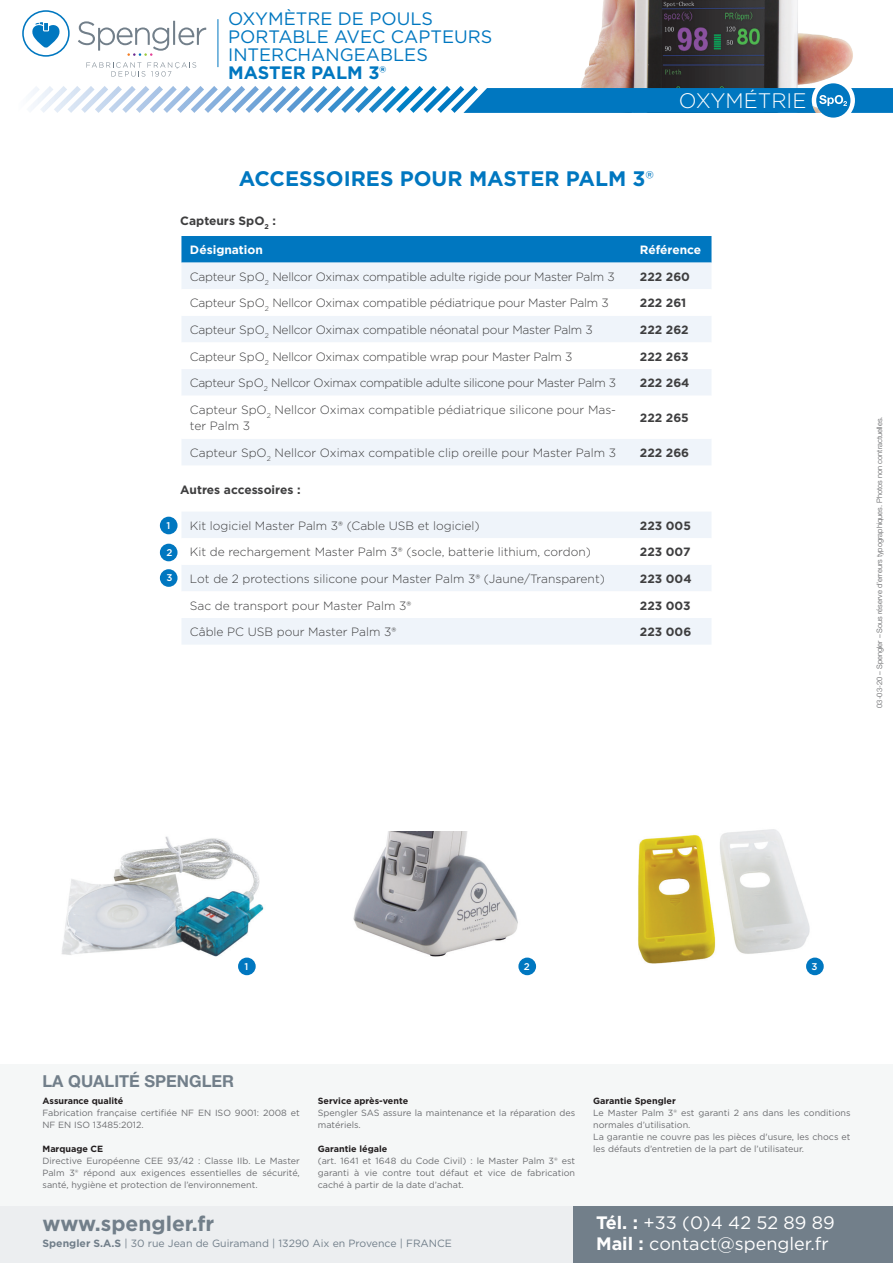
<style>
.page{position:relative;width:893px;height:1263px;background:#fff}
.page>*{position:absolute;margin:0;border:0;box-sizing:border-box;transform-origin:0 0}
.t1{font:700 21px "Gotham";color:#0077c0}
.t2{font:700 21px "Gotham";color:#727f8a}
.t3{font:300 21px "Gotham";color:#fff}
.t4{font:18px/18px "Gotham";color:#0077c0}
.t5{font:18px/21px "Gotham";color:#fff}
.t6{font:700 18px "Gotham";color:#0077c0}
.t7{font:700 16.5px "Helvetica Neue";color:#727f8a}
.t8{font:300 12px/16.5px "Gotham";letter-spacing:-.015em;color:#3e3e3f}
.t9{font:700 12px "Gotham";color:#3e3e3f}
.t10{font:700 12px "Gotham";color:#fff}
.t11{font:10.5px "Gotham";color:#727f8a}
.t12{font:500 9.75px "Gotham";color:#fff}
.t13{font:9px/12px "Gotham";color:#6c6d70}
.t14{font:700 9px "Gotham";color:#231f20}
.t15{font:300 7.5px "Helvetica Neue";color:#57585a}
.s1{font-weight:400}
.s2{font-weight:700}
</style>
<div class="page">
<img style="left:353px;top:831px;width:184px;height:145px">
<div style="left:518px;top:957px;width:18px;height:18px;background:#0077c0;border-radius:50%"></div>
<img style="left:638px;top:829px;width:186px;height:147px">
<div style="left:806px;top:957px;width:18px;height:18px;background:#0077c0;border-radius:50%"></div>
<img style="left:61px;top:836px;width:203px;height:140px">
<div style="left:238px;top:957px;width:18px;height:18px;background:#0077c0;border-radius:50%"></div>
<img style="left:602px;top:0;width:196px;height:10px">
<div style="left:0;top:1064px;width:893px;height:142px;background:#f5f7f7"></div>
<div style="left:0;top:1206px;width:893px;height:57px;background:#eceef0"></div>
<div style="left:181px;top:236px;width:530px;height:27px;background:#0077c0"></div>
<div style="left:182px;top:263px;width:529px;height:202px;background:#eff4fa"></div>
<svg style="left:182px;top:289px;width:529px;height:150px"></svg>
<div style="left:182px;top:512px;width:529px;height:133px;background:#eff4fa"></div>
<svg style="left:182px;top:538px;width:529px;height:80px"></svg>
<div style="left:574px;top:1206px;width:319px;height:57px;background:#727f8a"></div>
<svg style="left:22px;top:10px;width:871px;height:108px"></svg>
<div style="left:160px;top:517px;width:18px;height:17px;background:#0077c0;border-radius:50%"></div>
<div style="left:160px;top:544px;width:18px;height:17px;background:#0077c0;border-radius:50%"></div>
<div style="left:160px;top:569px;width:18px;height:18px;background:#0077c0;border-radius:50%"></div>
<h2 class="t4" style="left:228px;top:9px;width:266px">OXYMÈTRE DE POULS<br>PORTABLE AVEC CAPTEURS<br>INTERCHANGEABLES</h2>
<h2 class="t6" style="left:228px;top:60px;width:160px">MASTER PALM 3®</h2>
<h1 class="t3" style="left:679px;top:87px;width:129px">OXYMÉTRIE</h1>
<h1 class="t1" style="left:239px;top:165px;width:417px">ACCESSOIRES POUR MASTER PALM 3<span class="s1">®</span></h1>
<p class="t9" style="left:180px;top:213px;width:97px">Capteurs SpO<sub>2</sub> :</p>
<p class="t10" style="left:190px;top:242px;width:75px">Désignation</p>
<p class="t10" style="left:640px;top:242px;width:63px">Référence</p>
<p class="t8" style="left:190px;top:268px;width:426px">Capteur SpO<sub>2</sub> Nellcor Oximax compatible adulte rigide pour Master Palm 3</p>
<p class="t9" style="left:640px;top:268px;width:52px">222 260</p>
<p class="t8" style="left:190px;top:294px;width:420px">Capteur SpO<sub>2</sub> Nellcor Oximax compatible pédiatrique pour Master Palm 3</p>
<p class="t9" style="left:640px;top:295px;width:48px">222 261</p>
<p class="t8" style="left:190px;top:321px;width:404px">Capteur SpO<sub>2</sub> Nellcor Oximax compatible néonatal pour Master Palm 3</p>
<p class="t9" style="left:640px;top:322px;width:50px">222 262</p>
<p class="t8" style="left:190px;top:348px;width:384px">Capteur SpO<sub>2</sub> Nellcor Oximax compatible wrap pour Master Palm 3</p>
<p class="t9" style="left:640px;top:348px;width:50px">222 263</p>
<p class="t8" style="left:190px;top:374px;width:428px">Capteur SpO<sub>2</sub> Nellcor Oximax compatible adulte silicone pour Master Palm 3</p>
<p class="t9" style="left:640px;top:375px;width:51px">222 264</p>
<p class="t8" style="left:190px;top:401px;width:428px">Capteur SpO<sub>2</sub> Nellcor Oximax compatible pédiatrique silicone pour Mas&shy;ter Palm 3</p>
<p class="t9" style="left:640px;top:410px;width:51px">222 265</p>
<p class="t8" style="left:190px;top:444px;width:428px">Capteur SpO<sub>2</sub> Nellcor Oximax compatible clip oreille pour Master Palm 3</p>
<p class="t9" style="left:640px;top:445px;width:51px">222 266</p>
<p class="t9" style="left:180px;top:482px;width:122px">Autres accessoires :</p>
<p class="t12" style="left:166px;top:519px;width:5px">1</p>
<p class="t12" style="left:166px;top:546px;width:7px">2</p>
<p class="t12" style="left:166px;top:571px;width:8px">3</p>
<p class="t8" style="left:190px;top:517px;width:291px">Kit logiciel Master Palm 3<span class="s1">®</span> (Cable USB et logiciel)</p>
<p class="t9" style="left:640px;top:517px;width:53px">223 005</p>
<p class="t8" style="left:190px;top:543px;width:402px">Kit de rechargement Master Palm 3<span class="s1">®</span> (socle, batterie lithium, cordon)</p>
<p class="t9" style="left:640px;top:544px;width:52px">223 007</p>
<p class="t8" style="left:190px;top:570px;width:416px">Lot de 2 protections silicone pour Master Palm 3<span class="s1">®</span> (Jaune/Transparent)</p>
<p class="t9" style="left:640px;top:571px;width:53px">223 004</p>
<p class="t8" style="left:190px;top:597px;width:223px">Sac de transport pour Master Palm 3<span class="s1">®</span></p>
<p class="t9" style="left:640px;top:597px;width:52px">223 003</p>
<p class="t8" style="left:190px;top:623px;width:208px">Câble PC USB pour Master Palm 3<span class="s1">®</span></p>
<p class="t9" style="left:640px;top:624px;width:53px">223 006</p>
<p class="t15" style="left:875px;top:708px;width:292px;rotate:-90deg">03-03-20 – Spengler – Sous réserve d’erreurs typographiques. Photos non contractuelles.</p>
<p class="t12" style="left:245px;top:960px;width:5px">1</p>
<p class="t12" style="left:524px;top:960px;width:7px">2</p>
<p class="t12" style="left:811px;top:960px;width:8px">3</p>
<h3 class="t7" style="left:43px;top:1071px;width:193px">LA QUALITÉ SPENGLER</h3>
<p class="t14" style="left:43px;top:1095px;width:82px">Assurance qualité</p>
<p class="t13" style="left:43px;top:1107px;width:259px">Fabrication française certifiée NF EN ISO 9001: 2008 et<br>NF EN ISO 13485:2012.</p>
<p class="t14" style="left:43px;top:1143px;width:62px">Marquage CE</p>
<p class="t13" style="left:43px;top:1155px;width:259px;text-align:justify">Directive Européenne CEE 93/42 : Classe IIb. Le Master Palm 3® répond aux exigences essentielles de sécurité, santé, hygiène et protection de l’environnement.</p>
<h1 class="t2" style="left:43px;top:1209px;width:173px">www.spengler.fr</h1>
<p class="t14" style="left:318px;top:1095px;width:92px">Service après-vente</p>
<p class="t13" style="left:318px;top:1107px;width:259px">Spengler SAS assure la maintenance et la réparation des matériels.</p>
<p class="t14" style="left:318px;top:1143px;width:71px">Garantie légale</p>
<p class="t13" style="left:318px;top:1155px;width:259px;text-align:justify">(art. 1641 et 1648 du Code Civil) : le Master Palm 3® est garanti à vie contre tout défaut et vice de fabrication caché à partir de la date d’achat.</p>
<p class="t11" style="left:43px;top:1237px;width:411px"><span class="s2">Spengler S.A.S</span> | 30 rue Jean de Guiramand | 13290 Aix en Provence | FRANCE</p>
<p class="t14" style="left:593px;top:1095px;width:84px">Garantie Spengler</p>
<p class="t13" style="left:593px;top:1107px;width:259px">Le Master Palm 3® est garanti 2 ans dans les conditions normales d’utilisation.<br>La garantie ne couvre pas les pièces d'usure, les chocs et les défauts d’entretien de la part de l’utilisateur.</p>
<h2 class="t5" style="left:596px;top:1212px;width:240px"><span class="s2">Tél. :</span> +33 (0)4 42 52 89 89<br><span class="s2">Mail :</span> contact@spengler.fr</h2>
</div>
